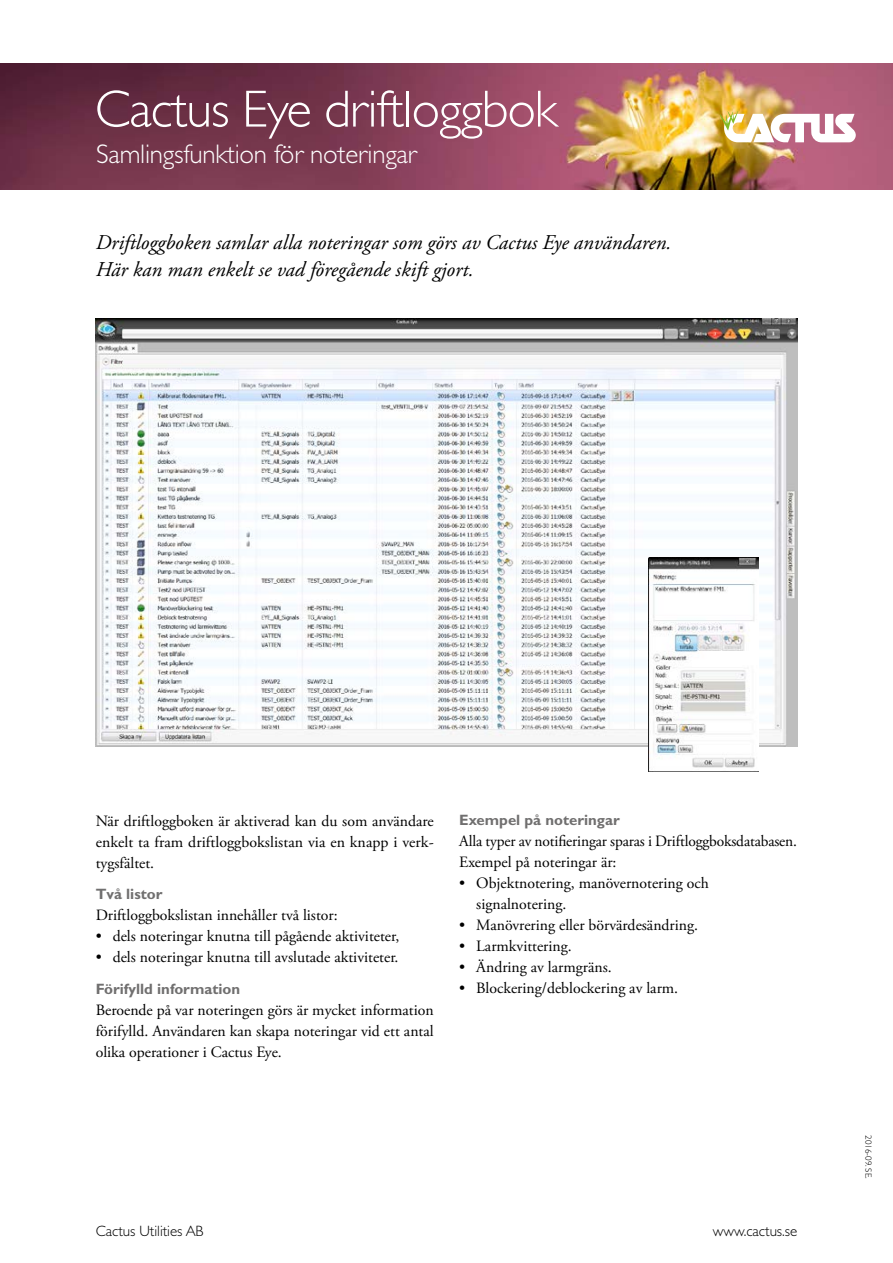
<style>
.page{position:relative;width:893px;height:1263px;background:#fff}
.page>*{position:absolute;margin:0;border:0;box-sizing:border-box;transform-origin:0 0}
.t1{font:300 52.5px "Gill Sans Std";letter-spacing:-.02em;color:#fff}
.t2{font:300 27px "Gill Sans Std";letter-spacing:-.01em;color:#fff}
.t3{font:italic 21px/27px "Adobe Garamond Pro";color:#000}
.t4{font:15.75px/21px "Adobe Garamond Pro";color:#000;text-align:justify}
.t5{font:700 15px "Gill Sans Std";color:#706f6f}
.t6{font:300 15px "Gill Sans Std";letter-spacing:-.005em;color:#000}
.t7{font:300 9px "Gill Sans Std";color:#000}
</style>
<div class="page">
<img style="left:0;top:64px;width:893px;height:126px">
<svg style="left:720px;top:111px;width:136px;height:31px"></svg>
<img style="left:96px;top:319px;width:701px;height:428px">
<img style="left:648px;top:558px;width:110px;height:214px">
<h1 class="t1" style="left:95px;top:79px;width:464px">Cactus Eye driftloggbok</h1>
<h2 class="t2" style="left:96px;top:138px;width:322px">Samlingsfunktion för noteringar</h2>
<h3 class="t3" style="left:96px;top:230px;width:577px">Driftloggboken samlar alla noteringar som görs av Cactus Eye användaren.<br>Här kan man enkelt se vad föregående skift gjort.</h3>
<p class="t4" style="left:96px;top:811px;width:340px">När driftloggboken är aktiverad kan du som användare enkelt ta fram driftloggbokslistan via en knapp i verk&shy;tygsfältet.</p>
<p class="t5" style="left:96px;top:885px;width:68px">Två listor</p>
<p class="t4" style="left:96px;top:905px;width:244px">Driftloggbokslistan innehåller två listor:</p>
<p class="t4" style="left:96px;top:926px;width:305px">• dels noteringar knutna till pågående aktiviteter,</p>
<p class="t4" style="left:96px;top:947px;width:304px">• dels noteringar knutna till avslutade aktiviteter.</p>
<p class="t5" style="left:96px;top:980px;width:146px">Förifylld information</p>
<p class="t4" style="left:96px;top:1000px;width:340px">Beroende på var noteringen görs är mycket information förifylld. Användaren kan skapa noteringar vid ett antal olika operationer i Cactus Eye.</p>
<p class="t5" style="left:459px;top:811px;width:162px">Exempel på noteringar</p>
<p class="t4" style="left:459px;top:831px;width:339px">Alla typer av notifieringar sparas i Driftloggboksdatabasen.<br>Exempel på noteringar är:</p>
<p class="t4" style="left:476px;top:873px;width:234px;text-indent:-17px">• Objektnotering, manövernotering och signalnotering.</p>
<p class="t4" style="left:459px;top:915px;width:240px">• Manövrering eller börvärdesändring.</p>
<p class="t4" style="left:459px;top:935px;width:114px">• Larmkvittering.</p>
<p class="t4" style="left:459px;top:956px;width:154px">• Ändring av larmgräns.</p>
<p class="t4" style="left:459px;top:977px;width:220px">• Blockering/deblockering av larm.</p>
<p class="t6" style="left:96px;top:1223px;width:109px">Cactus Utilities AB</p>
<p class="t6" style="left:713px;top:1223px;width:86px">www.cactus.se</p>
<p class="t7" style="left:874px;top:1135px;width:45px;rotate:90deg">2016-09. SE.</p>
</div>
